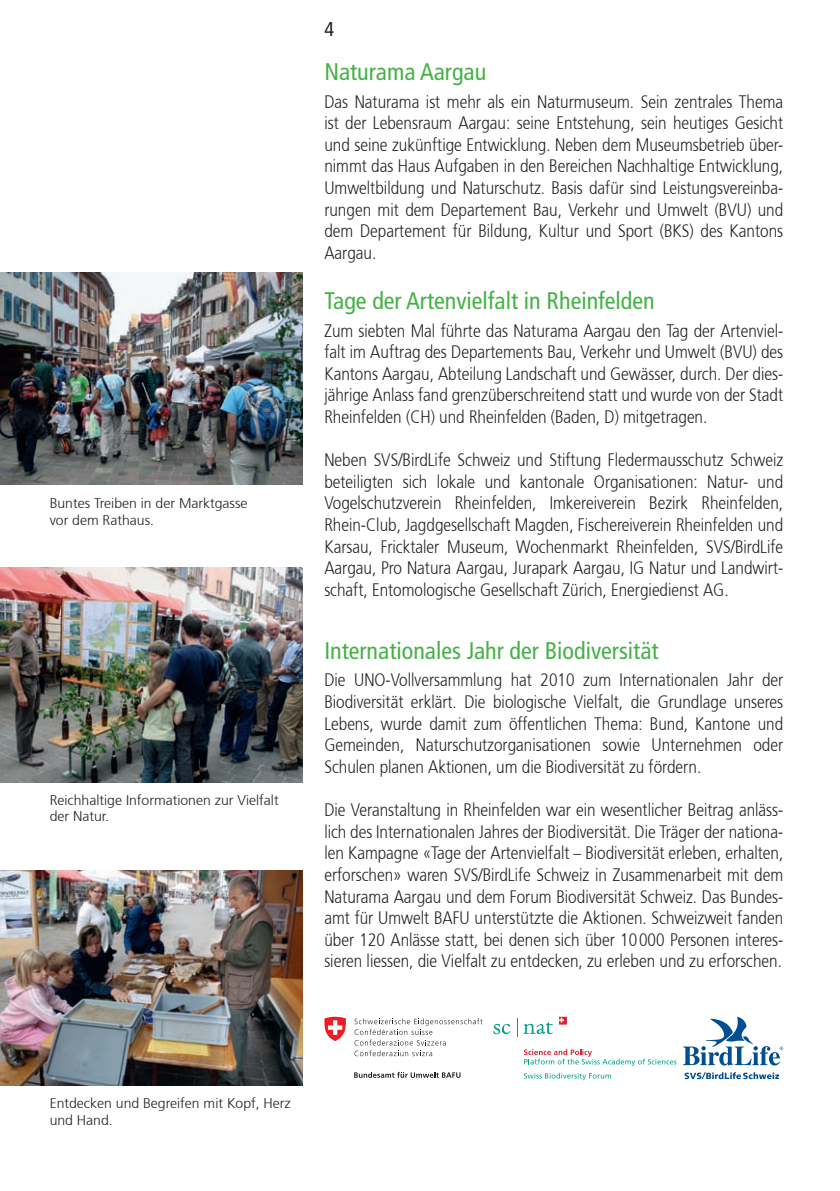
<style>
.page{position:relative;width:840px;height:1191px;background:#fff}
.page>*{position:absolute;margin:0;border:0;box-sizing:border-box;transform-origin:0 0}
.t1{font:condensed 24px "Frutiger";color:#45b146}
.t2{font:condensed 20px "Frutiger";color:#231f20}
.t3{font:300 18px/21.6px "Frutiger 45";color:#231f20;text-align:justify;scale:.85 1}
.t4{font:300 14px/16.8px "Frutiger 45";color:#231f20}
</style>
<div class="page">
<img style="left:0;top:272px;width:302px;height:213px">
<img style="left:0;top:568px;width:302px;height:214px">
<img style="left:0;top:870px;width:302px;height:215px">
<svg style="left:683px;top:1016px;width:99px;height:49px"></svg>
<svg style="left:684px;top:1072px;width:94px;height:7px"></svg>
<svg style="left:493px;top:1024px;width:17px;height:10px"></svg>
<svg style="left:523px;top:1022px;width:29px;height:12px"></svg>
<svg style="left:524px;top:1049px;width:152px;height:17px"></svg>
<svg style="left:524px;top:1072px;width:86px;height:8px"></svg>
<svg style="left:559px;top:1016px;width:7px;height:8px"></svg>
<svg style="left:354px;top:1018px;width:128px;height:38px"></svg>
<svg style="left:324px;top:1016px;width:22px;height:25px"></svg>
<svg style="left:354px;top:1071px;width:106px;height:6px"></svg>
<p class="t4" style="left:50px;top:495px;width:199px">Buntes Treiben in der Marktgasse vor dem Rathaus.</p>
<p class="t4" style="left:50px;top:791px;width:230px">Reichhaltige Informationen zur Vielfalt der Natur.</p>
<p class="t2" style="left:324px;top:18px;width:11px">4</p>
<h1 class="t1" style="left:324px;top:58px;width:163px">Naturama Aargau</h1>
<p class="t3" style="left:324px;top:91px;width:541px">Das Naturama ist mehr als ein Naturmuseum. Sein zentrales Thema ist der Lebensraum Aargau: seine Entstehung, sein heutiges Gesicht und seine zukünftige Entwicklung. Neben dem Museumsbetrieb über&shy;nimmt das Haus Aufgaben in den Bereichen Nachhaltige Entwicklung, Umweltbildung und Naturschutz. Basis dafür sind Leistungsvereinba&shy;rungen mit dem Departement Bau, Verkehr und Umwelt (BVU) und dem Departement für Bildung, Kultur und Sport (BKS) des Kantons Aargau.</p>
<h1 class="t1" style="left:324px;top:287px;width:332px">Tage der Artenvielfalt in Rheinfelden</h1>
<p class="t3" style="left:324px;top:320px;width:541px">Zum siebten Mal führte das Naturama Aargau den Tag der Artenviel&shy;falt im Auftrag des Departements Bau, Verkehr und Umwelt (BVU) des Kantons Aargau, Abteilung Landschaft und Gewässer, durch. Der dies&shy;jährige Anlass fand grenzüberschreitend statt und wurde von der Stadt Rheinfelden (CH) und Rheinfelden (Baden, D) mitgetragen.</p>
<p class="t3" style="left:324px;top:449px;width:541px">Neben SVS/BirdLife Schweiz und Stiftung Fledermausschutz Schweiz beteiligten sich lokale und kantonale Organisationen: Natur- und Vogel schutzverein Rheinfelden, Imkereiverein Bezirk Rheinfelden, Rhein-Club, Jagdgesellschaft Magden, Fischereiverein Rheinfelden und Karsau, Fricktaler Museum, Wochenmarkt Rheinfelden, SVS/BirdLife Aargau, Pro Natura Aargau, Jurapark Aargau, IG Natur und Landwirt&shy;schaft, Entomologische Gesellschaft Zürich, Energiedienst AG.</p>
<h1 class="t1" style="left:324px;top:637px;width:335px">Internationales Jahr der Biodiversität</h1>
<p class="t3" style="left:324px;top:669px;width:541px">Die UNO-Vollversammlung hat 2010 zum Internationalen Jahr der Biodiversität erklärt. Die biologische Vielfalt, die Grundlage unseres Lebens, wurde damit zum öffentlichen Thema: Bund, Kantone und Gemeinden, Naturschutzorganisationen sowie Unternehmen oder Schulen planen Aktionen, um die Biodiversität zu fördern.</p>
<p class="t3" style="left:324px;top:799px;width:541px">Die Veranstaltung in Rheinfelden war ein wesentlicher Beitrag anläss&shy;lich des Internationalen Jahres der Biodiversität. Die Träger der nationa&shy;len Kampagne «Tage der Artenvielfalt – Biodiversität erleben, erhalten, erforschen» waren SVS/BirdLife Schweiz in Zusammenarbeit mit dem Naturama Aargau und dem Forum Biodiversität Schweiz. Das Bundes&shy;amt für Umwelt BAFU unterstützte die Aktionen. Schweizweit fanden über 120 Anlässe statt, bei denen sich über 10000 Personen interes&shy;sieren liessen, die Vielfalt zu entdecken, zu erleben und zu erforschen.</p>
<p class="t4" style="left:50px;top:1095px;width:242px">Entdecken und Begreifen mit Kopf, Herz und Hand.</p>
</div>
